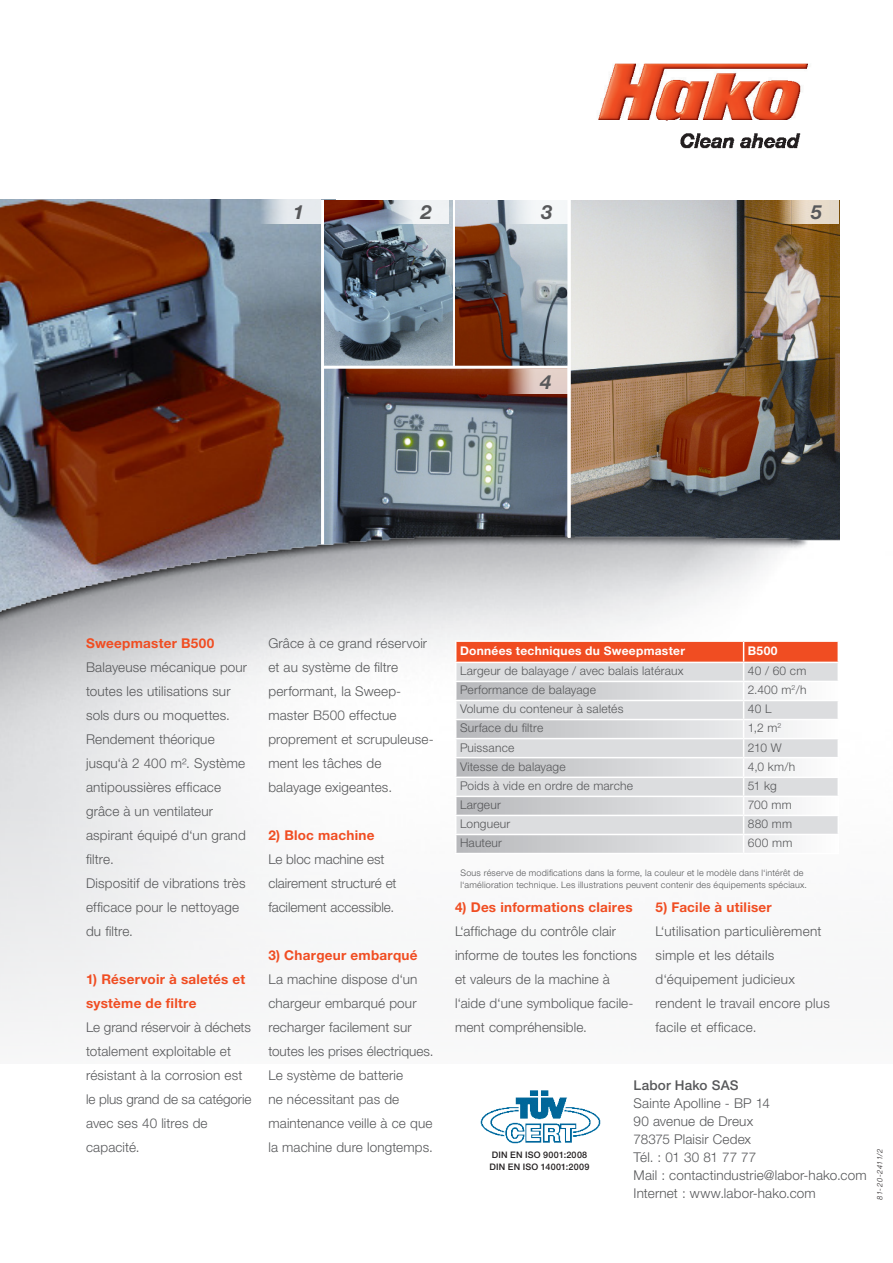
<style>
.page{position:relative;width:893px;height:1263px;background:#fff}
.page>*{position:absolute;margin:0;border:0;box-sizing:border-box;transform-origin:0 0}
.t1{font:italic 700 19.5px "Helvetica Neue LT Std";color:#57585a}
.copy_9_16{font:300 13.5px/24px "Helvetica Neue LT Std";letter-spacing:.01em;color:#57585a}
._21_Adresse{font:300 13.5px "Helvetica Neue LT Std";letter-spacing:.01em;color:#57585a}
.copyHL_9_16_rot_bold{font:700 13.5px "Helvetica Neue LT Std";letter-spacing:.02em;color:#f04d22}
._21_Adresse-2{font:500 13.5px "Helvetica Neue LT Std";letter-spacing:.01em;color:#57585a}
.Tabelle{font:300 12px "Helvetica Neue LT Std";letter-spacing:.015em;color:#57585a}
.Tabelle_Head{font:700 12px "Helvetica Neue LT Std";letter-spacing:.025em;color:#fff}
.t2{font:300 9px "Helvetica Neue LT Std";letter-spacing:.025em;color:#57585a}
.t3{font:500 9px "Helvetica Neue LT Std";letter-spacing:.025em;color:#231f20}
.t4{font:italic 300 7.5px "Helvetica Neue LT Std";letter-spacing:.06em;color:#231f20}
</style>
<div class="page">
<img style="left:0;top:200px;width:336px;height:302px">
<img style="left:598px;top:63px;width:210px;height:86px">
<img style="left:324px;top:369px;width:243px;height:133px">
<img style="left:571px;top:201px;width:268px;height:301px">
<img style="left:0;top:502px;width:840px;height:535px">
<hr style="left:321px;top:200px;width:3px;height:344px;background:#fff">
<img style="left:324px;top:201px;width:128px;height:165px">
<hr style="left:568px;top:200px;width:3px;height:338px;background:#fff">
<img style="left:455px;top:201px;width:112px;height:165px">
<hr style="left:567px;top:200px;width:3px;height:337px;background:#fff">
<hr style="left:323px;top:366px;width:245px;height:3px;background:#fff">
<hr style="left:455px;top:640px;width:289px;height:2px;background:#fff">
<hr style="left:744px;top:640px;width:95px;height:2px;background:#fff">
<svg style="left:455px;top:641px;width:384px;height:212px"></svg>
<hr style="left:455px;top:853px;width:289px;height:1px;background:#fff">
<hr style="left:744px;top:853px;width:95px;height:1px;background:#fff">
<img style="left:480px;top:1090px;width:121px;height:54px">
<svg style="left:259px;top:200px;width:62px;height:24px"></svg>
<svg style="left:387px;top:200px;width:62px;height:24px"></svg>
<div style="left:507px;top:200px;width:62px;height:24px;background:linear-gradient(to right,#dee4e9,#fdfefe)"></div>
<svg style="left:507px;top:370px;width:61px;height:24px"></svg>
<svg style="left:777px;top:200px;width:62px;height:24px"></svg>
<h1 class="t1" style="left:293px;top:200px;width:12px">1</h1>
<h1 class="t1" style="left:421px;top:200px;width:12px">2</h1>
<h1 class="t1" style="left:541px;top:200px;width:12px">3</h1>
<h1 class="t1" style="left:540px;top:370px;width:12px">4</h1>
<h1 class="t1" style="left:811px;top:200px;width:12px">5</h1>
<p class="copyHL_9_16_rot_bold" style="left:86px;top:635px;width:130px">Sweepmaster B500</p>
<p class="copy_9_16" style="left:86px;top:655px;width:163px">Balayeuse mécanique pour</p>
<p class="copy_9_16" style="left:86px;top:679px;width:146px">toutes les utilisations sur sols durs ou moquettes.</p>
<p class="copy_9_16" style="left:86px;top:727px;width:130px">Rendement théorique</p>
<p class="copy_9_16" style="left:86px;top:751px;width:161px">jusqu‘à 2 400 m². Système</p>
<p class="copy_9_16" style="left:86px;top:775px;width:137px">antipoussières efficace grâce à un ventilateur</p>
<p class="copy_9_16" style="left:86px;top:823px;width:161px">aspirant équipé d‘un grand filtre.</p>
<p class="copy_9_16" style="left:86px;top:871px;width:161px">Dispositif de vibrations très efficace pour le nettoyage</p>
<p class="copy_9_16" style="left:86px;top:919px;width:48px">du filtre.</p>
<p class="copyHL_9_16_rot_bold" style="left:86px;top:971px;width:161px">1) Réservoir à saletés et</p>
<p class="copyHL_9_16_rot_bold" style="left:86px;top:995px;width:112px">système de filtre</p>
<p class="copy_9_16" style="left:86px;top:1015px;width:167px">Le grand réservoir à déchets totalement exploitable et résistant à la corrosion est le plus grand de sa catégorie avec ses 40 litres de</p>
<p class="copy_9_16" style="left:86px;top:1135px;width:55px">capacité.</p>
<p class="copy_9_16" style="left:268px;top:631px;width:160px">Grâce à ce grand réservoir</p>
<p class="copy_9_16" style="left:268px;top:655px;width:131px">et au système de filtre</p>
<p class="copy_9_16" style="left:268px;top:679px;width:134px">performant, la Sweep-</p>
<p class="copy_9_16" style="left:268px;top:703px;width:130px">master B500 effectue</p>
<p class="copy_9_16" style="left:268px;top:727px;width:167px">proprement et scrupuleuse&shy;ment les tâches de</p>
<p class="copy_9_16" style="left:268px;top:775px;width:125px">balayage exigeantes.</p>
<p class="copyHL_9_16_rot_bold" style="left:268px;top:827px;width:108px">2) Bloc machine</p>
<p class="copy_9_16" style="left:268px;top:847px;width:118px">Le bloc machine est</p>
<p class="copy_9_16" style="left:268px;top:871px;width:130px">clairement structuré et</p>
<p class="copy_9_16" style="left:268px;top:895px;width:127px">facilement accessible.</p>
<p class="copyHL_9_16_rot_bold" style="left:268px;top:947px;width:151px">3) Chargeur embarqué</p>
<p class="copy_9_16" style="left:268px;top:967px;width:151px">La machine dispose d‘un</p>
<p class="copy_9_16" style="left:268px;top:991px;width:150px">chargeur embarqué pour</p>
<p class="copy_9_16" style="left:268px;top:1015px;width:145px">recharger facilement sur</p>
<p class="copy_9_16" style="left:268px;top:1039px;width:167px">toutes les prises électriques.</p>
<p class="copy_9_16" style="left:268px;top:1063px;width:136px">Le système de batterie</p>
<p class="copy_9_16" style="left:268px;top:1087px;width:132px">ne nécessitant pas de</p>
<p class="copy_9_16" style="left:268px;top:1111px;width:165px">maintenance veille à ce que</p>
<p class="copy_9_16" style="left:268px;top:1135px;width:166px">la machine dure longtemps.</p>
<p class="t4" style="left:875px;top:1200px;width:53px;rotate:-90deg">81-20-2411/2</p>
<p class="Tabelle_Head" style="left:460px;top:643px;width:226px">Données techniques du Sweepmaster</p>
<p class="Tabelle_Head" style="left:748px;top:643px;width:31px">B500</p>
<p class="Tabelle" style="left:460px;top:664px;width:225px">Largeur de balayage / avec balais latéraux</p>
<p class="Tabelle" style="left:748px;top:664px;width:60px">40 / 60 cm</p>
<p class="Tabelle" style="left:460px;top:683px;width:137px">Performance de balayage</p>
<p class="Tabelle" style="left:748px;top:683px;width:60px">2.400 m<sup>2</sup>/h</p>
<p class="Tabelle" style="left:460px;top:702px;width:165px">Volume du conteneur à saletés</p>
<p class="Tabelle" style="left:748px;top:702px;width:25px">40 L</p>
<p class="Tabelle" style="left:460px;top:721px;width:85px">Surface du filtre</p>
<p class="Tabelle" style="left:748px;top:721px;width:35px">1,2 m<sup>2</sup></p>
<p class="Tabelle" style="left:460px;top:740px;width:56px">Puissance</p>
<p class="Tabelle" style="left:748px;top:740px;width:35px">210 W</p>
<p class="Tabelle" style="left:460px;top:759px;width:107px">Vitesse de balayage</p>
<p class="Tabelle" style="left:748px;top:759px;width:49px">4,0 km/h</p>
<p class="Tabelle" style="left:460px;top:779px;width:175px">Poids à vide en ordre de marche</p>
<p class="Tabelle" style="left:748px;top:779px;width:30px">51 kg</p>
<p class="Tabelle" style="left:460px;top:798px;width:42px">Largeur</p>
<p class="Tabelle" style="left:748px;top:798px;width:45px">700 mm</p>
<p class="Tabelle" style="left:460px;top:817px;width:52px">Longueur</p>
<p class="Tabelle" style="left:748px;top:817px;width:46px">880 mm</p>
<p class="Tabelle" style="left:460px;top:836px;width:43px">Hauteur</p>
<p class="Tabelle" style="left:748px;top:836px;width:46px">600 mm</p>
<p class="t2" style="left:460px;top:867px;width:344px">Sous réserve de modifications dans la forme, la couleur et le modèle dans l‘intérêt de</p>
<p class="t2" style="left:460px;top:879px;width:348px">l‘amélioration technique. Les illustrations peuvent contenir des équipements spéciaux.</p>
<p class="copyHL_9_16_rot_bold" style="left:455px;top:899px;width:179px">4) Des informations claires</p>
<p class="copy_9_16" style="left:455px;top:919px;width:163px">L‘affichage du contrôle clair</p>
<p class="copy_9_16" style="left:455px;top:943px;width:183px">informe de toutes les fonctions et valeurs de la machine à l‘aide d‘une symbolique facile&shy;ment compréhensible.</p>
<p class="copyHL_9_16_rot_bold" style="left:656px;top:899px;width:118px">5) Facile à utiliser</p>
<p class="copy_9_16" style="left:656px;top:919px;width:167px">L‘utilisation particulièrement simple et les détails d‘équipement judicieux</p>
<p class="copy_9_16" style="left:656px;top:991px;width:176px">rendent le travail encore plus facile et efficace.</p>
<p class="_21_Adresse-2" style="left:634px;top:1077px;width:106px">Labor Hako SAS</p>
<p class="_21_Adresse" style="left:634px;top:1095px;width:138px">Sainte Apolline - BP 14</p>
<p class="_21_Adresse" style="left:634px;top:1113px;width:121px">90 avenue de Dreux</p>
<p class="_21_Adresse" style="left:634px;top:1131px;width:119px">78375 Plaisir Cedex</p>
<p class="_21_Adresse" style="left:634px;top:1149px;width:124px">Tél. : 01 30 81 77 77</p>
<p class="_21_Adresse" style="left:634px;top:1167px;width:234px">Mail : contactindustrie@labor-hako.com</p>
<p class="_21_Adresse" style="left:634px;top:1185px;width:184px">Internet : www.labor-hako.com</p>
<p class="t3" style="left:492px;top:1149px;width:97px">DIN EN ISO 9001:2008</p>
<p class="t3" style="left:489px;top:1161px;width:102px">DIN EN ISO 14001:2009</p>
</div>
